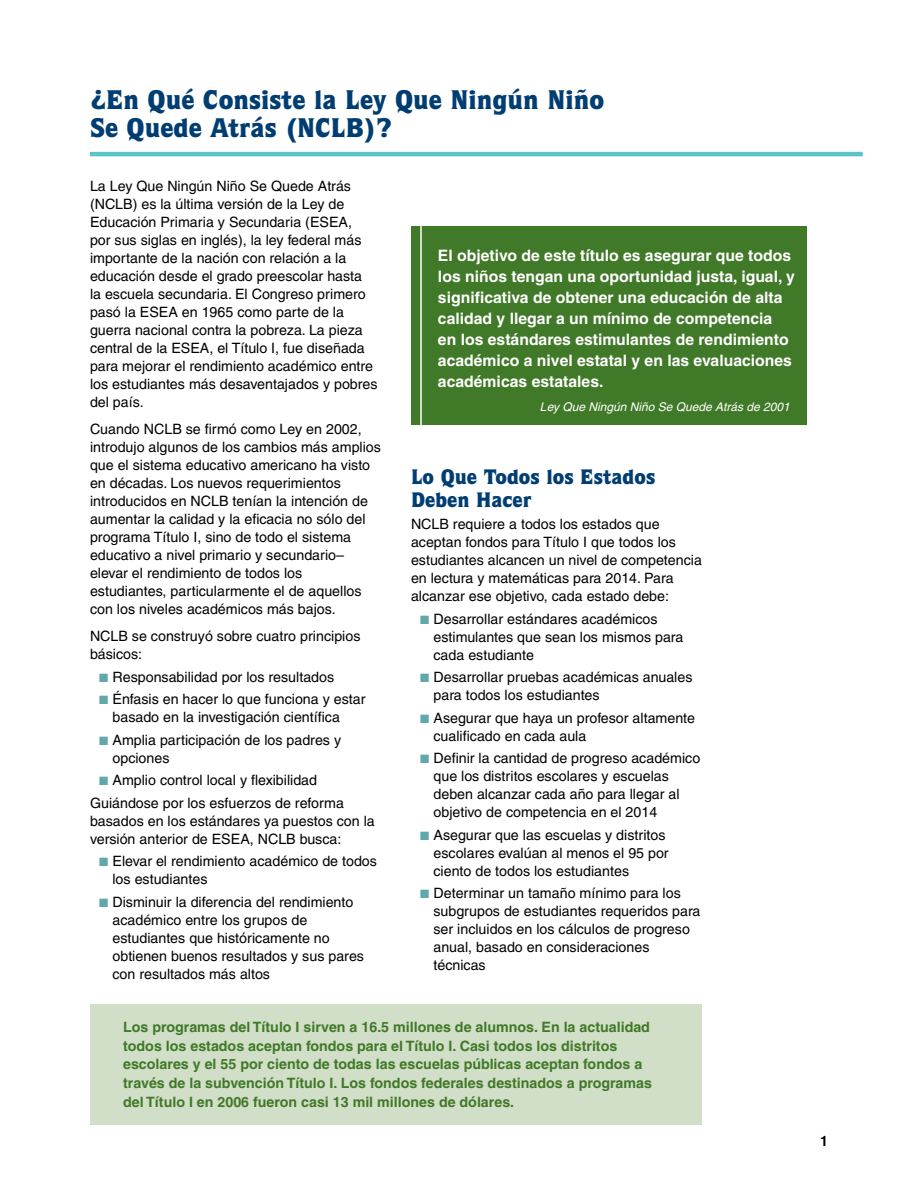
<style>
.page{position:relative;width:918px;height:1188px;background:#fff}
.page>*{position:absolute;margin:0;border:0;box-sizing:border-box;transform-origin:0 0}
.t1{font:900 27px/28.5px "Quorum IT Cby BT";color:#003d73}
.t2{font:900 21px/22.5px "Quorum IT Cby BT";color:#003d73}
.t3{font:700 15.75px/21px "Helvetica";color:#fff}
.t4{font:14.25px/18px "Helvetica";color:#000}
.t5{font:700 14.25px/18.8px "Helvetica";color:#407927}
.t6{font:italic 12px "Helvetica";color:#fff}
.s1{color:#61a8ab}
</style>
<div class="page">
<div style="left:90px;top:1004px;width:612px;height:121px;background:#d1dec8"></div>
<hr style="left:90px;top:152px;width:773px;height:4px;background:#58c5c7">
<div style="left:411px;top:226px;width:395px;height:199px;background:#407927"></div>
<hr style="left:420px;top:226px;width:2px;height:201px;background:#fff">
<h1 class="t1" style="left:90px;top:85px;width:516px">¿En Qué Consiste la Ley Que Ningún Niño<br>Se Quede Atrás (NCLB)?</h1>
<p class="t4" style="left:90px;top:177px;width:289px">La Ley Que Ningún Niño Se Quede Atrás (NCLB) es la última versión de la Ley de Educación Primaria y Secundaria (ESEA,<br>por sus siglas en inglés), la ley federal más importante de la nación con relación a la educación desde el grado preescolar hasta<br>la escuela secundaria. El Congreso primero pasó la ESEA en 1965 como parte de la guerra nacional contra la pobreza. La pieza central de la ESEA, el Título I, fue diseñada para mejorar el rendimiento académico entre los estudiantes más desaventajados y pobres del país.</p>
<p class="t4" style="left:90px;top:420px;width:293px">Cuando NCLB se firmó como Ley en 2002, introdujo algunos de los cambios más amplios que el sistema educativo americano ha visto en décadas. Los nuevos requerimientos introducidos en NCLB tenían la intención de aumentar la calidad y la eficacia no sólo del programa Título I, sino de todo el sistema educativo a nivel primario y secundario– elevar el rendimiento de todos los estudiantes, particularmente el de aquellos con los niveles académicos más bajos.</p>
<p class="t4" style="left:90px;top:627px;width:272px">NCLB se construyó sobre cuatro principios básicos:</p>
<p class="t4" style="left:99px;top:668px;width:237px"><span class="s1">■</span> Responsabilidad por los resultados</p>
<p class="t4" style="left:112px;top:690px;width:255px;text-indent:-14px"><span class="s1">■</span> énfasis en hacer lo que funciona y estar basado en la investigación científica</p>
<p class="t4" style="left:112px;top:731px;width:230px;text-indent:-14px"><span class="s1">■</span> Amplia participación de los padres y opciones</p>
<p class="t4" style="left:90px;top:769px;width:255px;line-height:22.5px;text-indent:9px"><span class="s1">■</span> Amplio control local y flexibilidad<br>Guiándose por los esfuerzos de reforma</p>
<p class="t4" style="left:90px;top:812px;width:286px">basados en los estándares ya puestos con la versión anterior de ESEA, NCLB busca:</p>
<p class="t4" style="left:112px;top:852px;width:266px;text-indent:-14px"><span class="s1">■</span> Elevar el rendimiento académico de todos los estudiantes</p>
<p class="t4" style="left:112px;top:893px;width:253px;text-indent:-14px"><span class="s1">■</span> Disminuir la diferencia del rendimiento académico entre los grupos de estudiantes que históricamente no obtienen buenos resultados y sus pares con resultados más altos</p>
<p class="t3" style="left:438px;top:245px;width:359px">El objetivo de este título es asegurar que todos los niños tengan una oportunidad justa, igual, y significativa de obtener una educación de alta calidad y llegar a un mínimo de competencia<br>en los estándares estimulantes de rendimiento académico a nivel estatal y en las evaluaciones académicas estatales.</p>
<p class="t6" style="left:540px;top:400px;width:251px">Ley Que Ningún Niño Se Quede Atrás de 2001</p>
<h2 class="t2" style="left:411px;top:465px;width:246px">Lo Que Todos los Estados<br>Deben Hacer</h2>
<p class="t4" style="left:411px;top:515px;width:292px">NCLB requiere a todos los estados que aceptan fondos para Título I que todos los estudiantes alcancen un nivel de competencia en lectura y matemáticas para 2014. Para alcanzar ese objetivo, cada estado debe:</p>
<p class="t4" style="left:434px;top:610px;width:251px;text-indent:-14px"><span class="s1">■</span> Desarrollar estándares académicos estimulantes que sean los mismos para cada estudiante</p>
<p class="t4" style="left:434px;top:668px;width:261px;text-indent:-14px"><span class="s1">■</span> Desarrollar pruebas académicas anuales para todos los estudiantes</p>
<p class="t4" style="left:434px;top:709px;width:263px;text-indent:-14px"><span class="s1">■</span> Asegurar que haya un profesor altamente cualificado en cada aula</p>
<p class="t4" style="left:434px;top:749px;width:268px;text-indent:-14px"><span class="s1">■</span> Definir la cantidad de progreso académico que los distritos escolares y escuelas deben alcanzar cada año para llegar al objetivo de competencia en el 2014</p>
<p class="t4" style="left:434px;top:826px;width:237px;text-indent:-14px"><span class="s1">■</span> Asegurar que las escuelas y distritos escolares evalúan al menos el 95 por ciento de todos los estudiantes</p>
<p class="t4" style="left:434px;top:884px;width:269px;text-indent:-14px"><span class="s1">■</span> Determinar un tamaño mínimo para los subgrupos de estudiantes requeridos para ser incluidos en los cálculos de progreso anual, basado en consideraciones técnicas</p>
<p class="t5" style="left:123px;top:1017px;width:530px">Los programas del Título I sirven a 1 6.5 millones de alumnos. En la actualidad todos los estados aceptan fondos para el Título I. Casi todos los distritos escolares y el 55 por ciento de todas las escuelas públicas aceptan fondos a través de la subvención Título I. Los fondos federales destinados a programas del Título I en 2006 fueron casi 1 3 mil millones de dólares.</p>
</div>
